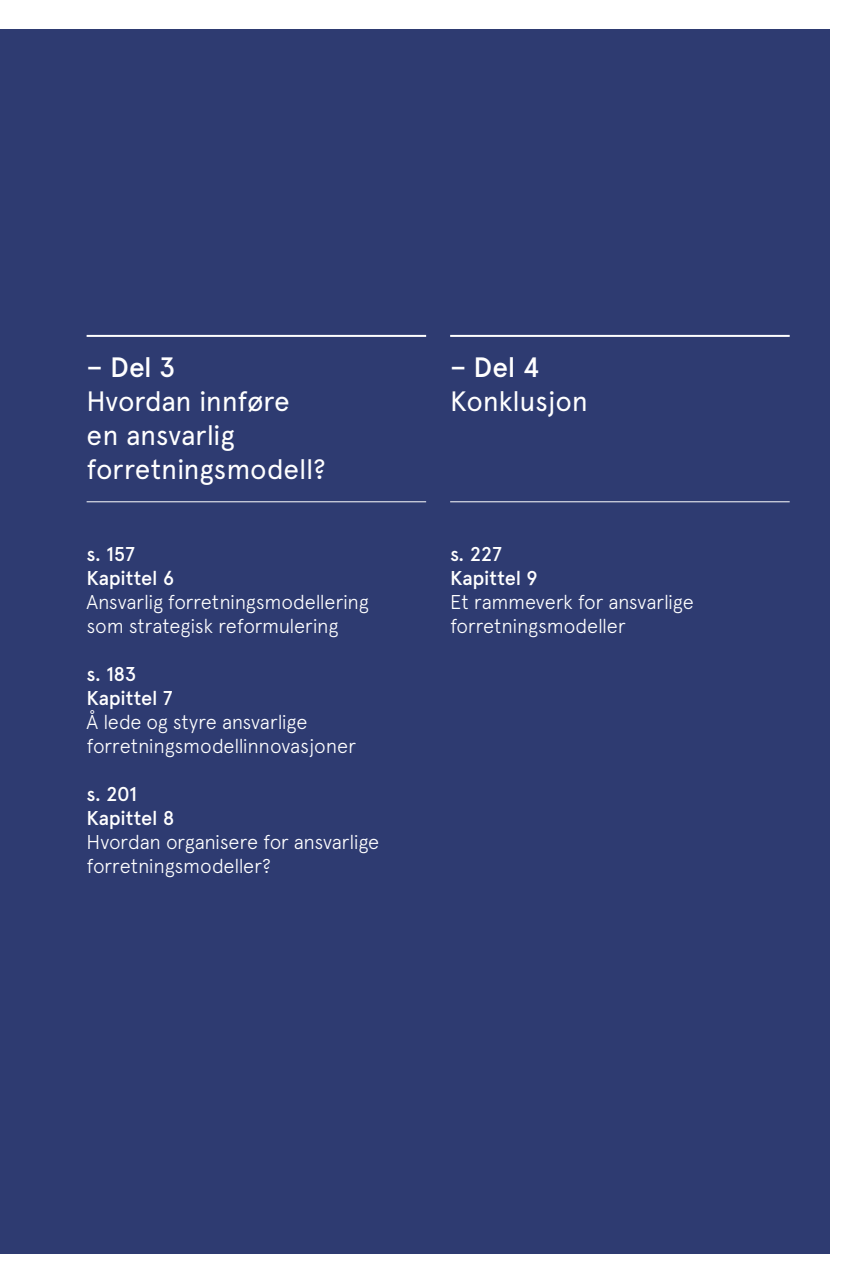
<style>
.page{position:relative;width:863px;height:1282px;background:#fff}
.page>*{position:absolute;margin:0;border:0;box-sizing:border-box;transform-origin:0 0}
.del1titt_s_TOC2{font:28px/34px "Apercu";letter-spacing:-.015em;color:#fff}
.del1num_s_TOC2{font:500 28px "Apercu";letter-spacing:-.005em;color:#fff}
.kap1titt_s_TOC2{font:300 20px/24px "Apercu";letter-spacing:-.015em;color:#fff}
.kap1num_s_TOC2{font:500 20px "Apercu";letter-spacing:-.01em;color:#fff}
.kap2start_s_TOC2{font:500 20px "Apercu";letter-spacing:-.025em;color:#fff}
</style>
<div class="page">
<div style="left:0;top:29px;width:830px;height:1225px;background:#2e3b71"></div>
<hr style="left:87px;top:335px;width:339px;height:2px;background:#fff">
<hr style="left:87px;top:501px;width:339px;height:1px;background:#fff">
<hr style="left:450px;top:335px;width:340px;height:2px;background:#fff">
<hr style="left:450px;top:501px;width:340px;height:1px;background:#fff">
<p class="del1num_s_TOC2" style="left:87px;top:350px;width:90px">– Del 3</p>
<p class="del1titt_s_TOC2" style="left:87px;top:384px;width:241px">Hvordan innføre en ansvarlig forretningsmodell?</p>
<p class="kap2start_s_TOC2" style="left:87px;top:542px;width:50px">s. 157</p>
<p class="kap1num_s_TOC2" style="left:87px;top:566px;width:89px">Kapittel 6</p>
<p class="kap1titt_s_TOC2" style="left:87px;top:589px;width:284px">Ansvarlig forretningsmodellering som strategisk reformulering</p>
<p class="kap2start_s_TOC2" style="left:87px;top:662px;width:51px">s. 183</p>
<p class="kap1num_s_TOC2" style="left:87px;top:686px;width:87px">Kapittel 7</p>
<p class="kap1titt_s_TOC2" style="left:87px;top:709px;width:271px">Å lede og styre ansvarlige forretningsmodellinnovasjoner</p>
<p class="kap2start_s_TOC2" style="left:87px;top:782px;width:52px">s. 201</p>
<p class="kap1num_s_TOC2" style="left:87px;top:806px;width:89px">Kapittel 8</p>
<p class="kap1titt_s_TOC2" style="left:87px;top:829px;width:294px">Hvordan organisere for ansvarlige forretningsmodeller?</p>
<p class="del1num_s_TOC2" style="left:450px;top:350px;width:91px">– Del 4</p>
<p class="del1titt_s_TOC2" style="left:450px;top:384px;width:139px">Konklusjon</p>
<p class="kap2start_s_TOC2" style="left:450px;top:542px;width:53px">s. 227</p>
<p class="kap1num_s_TOC2" style="left:450px;top:566px;width:89px">Kapittel 9</p>
<p class="kap1titt_s_TOC2" style="left:450px;top:589px;width:245px">Et rammeverk for ansvarlige forretningsmodeller</p>
</div>
